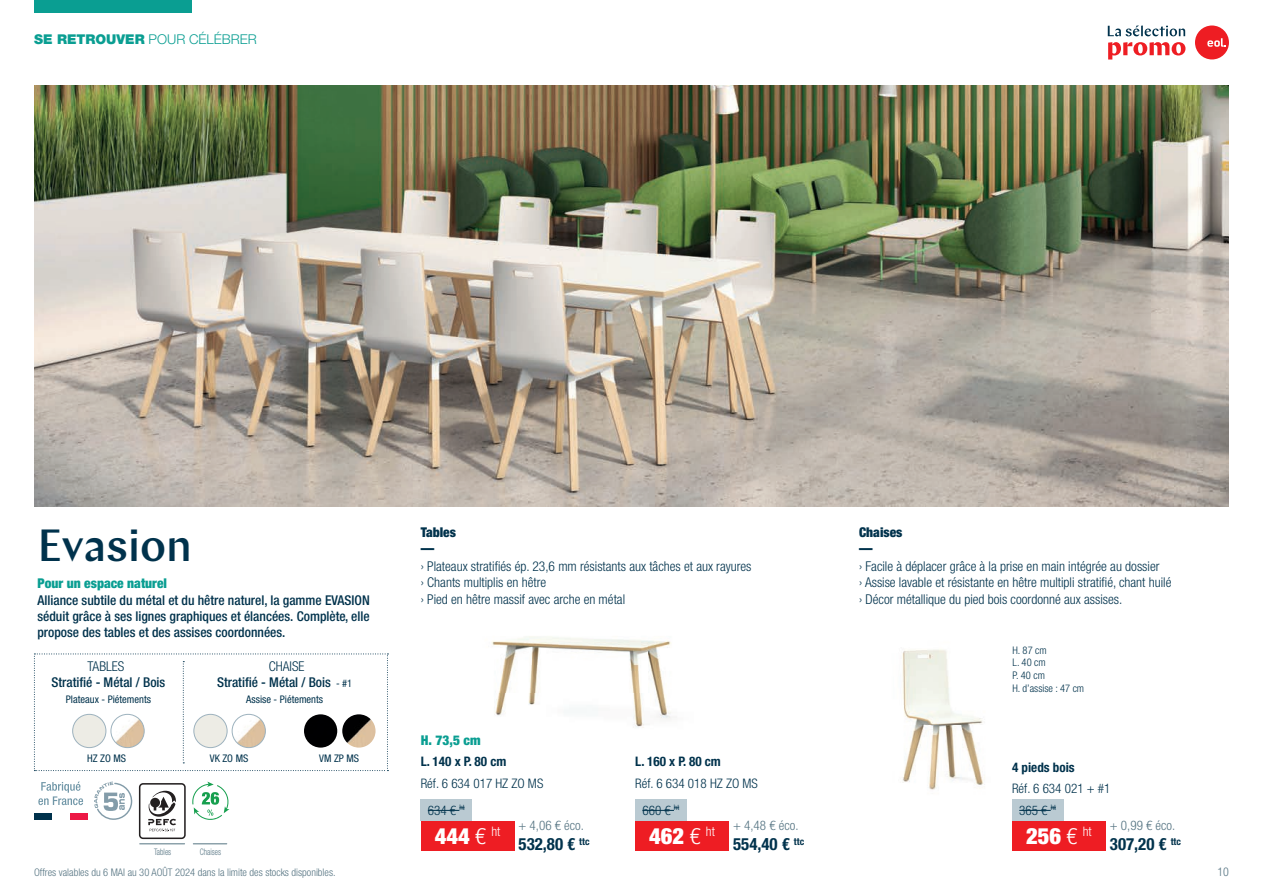
<style>
.page{position:relative;width:1263px;height:893px;background:#fff}
.page>*{position:absolute;margin:0;border:0;box-sizing:border-box;transform-origin:0 0}
.t1{font:500 45px "Chap";color:#00324c}
.t2{font:900 condensed 22.5px "Helvetica Neue LT Std";color:#fff}
.t3{font:700 condensed 16.8px "Helvetica Neue LT Std";color:#00324c}
.t4{font:300 condensed 13.5px/16.2px "Helvetica Neue LT Std";color:#00324c}
.t5{font:500 condensed 13.5px/16.2px "Helvetica Neue LT Std";color:#00324c;text-align:justify}
.t6{font:900 condensed 13.5px "Helvetica Neue LT Std";color:#0a9e92}
.t7{font:300 13.5px "Helvetica Neue LT Std";color:#0a9e92}
.t8{font:900 condensed 13.5px/16.2px "Helvetica Neue LT Std";color:#00324c}
.t9{font:300 condensed 13.2px/27.2px "Helvetica Neue LT Std";color:#00324c}
.t10{font:700 condensed 13.2px "Helvetica Neue LT Std";color:#00324c}
.t11{font:300 condensed 13.2px "Helvetica Neue LT Std";color:#557482}
.t12{font:300 condensed 12px "Helvetica Neue LT Std";color:#557482}
.t13{font:300 condensed 10.5px "Helvetica Neue LT Std";color:#557482}
.t14{font:condensed 10.5px "Helvetica Neue LT Std";color:#00324c}
.t15{font:300 condensed 10.5px/12.6px "Helvetica Neue LT Std";color:#00324c}
.t16{font:300 condensed 9px "Helvetica Neue LT Std";color:#557482;scale:.85 1}
.s1{font-weight:900}
.s2{font-weight:400;font-size:10.5px}
.s3{font-weight:300}
</style>
<div class="page">
<img style="left:34px;top:85px;width:1195px;height:421px">
<img style="left:491px;top:636px;width:180px;height:92px">
<img style="left:902px;top:649px;width:83px;height:141px">
<svg style="left:1108px;top:26px;width:77px;height:10px"></svg>
<svg style="left:1108px;top:42px;width:77px;height:18px"></svg>
<div style="left:1195px;top:26px;width:34px;height:33px;background:#ee1d23;border-radius:50%"></div>
<svg style="left:1207px;top:38px;width:19px;height:9px"></svg>
<div style="left:34px;top:0;width:157px;height:13px;background:#0a9e92"></div>
<div style="left:635px;top:799px;width:51px;height:22px;background:#bacad2"></div>
<div style="left:635px;top:821px;width:94px;height:29px;background:#ee1d23"></div>
<hr style="left:642px;top:810px;width:32px;height:1px;background:#00324c">
<div style="left:421px;top:799px;width:51px;height:22px;background:#bacad2"></div>
<div style="left:421px;top:821px;width:93px;height:29px;background:#ee1d23"></div>
<hr style="left:428px;top:810px;width:31px;height:1px;background:#00324c">
<svg style="left:38px;top:782px;width:45px;height:23px"></svg>
<div style="left:34px;top:813px;width:18px;height:7px;background:#00324c"></div>
<div style="left:70px;top:813px;width:17px;height:7px;background:#ed1845"></div>
<svg style="left:94px;top:782px;width:38px;height:38px"></svg>
<div style="left:139px;top:783px;width:47px;height:56px;border:2px solid #231f20;border-radius:3px"></div>
<svg style="left:148px;top:791px;width:28px;height:40px"></svg>
<svg style="left:192px;top:782px;width:37px;height:38px"></svg>
<hr style="left:193px;top:843px;width:34px;height:1px;background:#557482">
<hr style="left:140px;top:843px;width:45px;height:1px;background:#557482">
<div style="left:1012px;top:799px;width:51px;height:22px;background:#bacad2"></div>
<div style="left:1012px;top:821px;width:94px;height:29px;background:#ee1d23"></div>
<hr style="left:1019px;top:810px;width:32px;height:1px;background:#00324c">
<svg style="left:34px;top:654px;width:354px;height:117px"></svg>
<img style="left:342px;top:714px;width:33px;height:34px;border-radius:17px">
<img style="left:304px;top:714px;width:33px;height:34px;border-radius:17px">
<p class="t7" style="left:34px;top:31px;width:224px"><span class="s1">SE RETROUVER</span> POUR CÉLÉBRER</p>
<h1 class="t1" style="left:37px;top:517px;width:156px">Evasion</h1>
<p class="t6" style="left:37px;top:575px;width:131px">Pour un espace naturel</p>
<p class="t5" style="left:37px;top:592px;width:334px">Alliance subtile du métal et du hêtre naturel, la gamme EVASION séduit grâce à ses lignes graphiques et élancées. Complète, elle propose des tables et des assises coordonnées.</p>
<p class="t4" style="left:87px;top:658px;width:38px">TABLES</p>
<p class="t4" style="left:269px;top:658px;width:37px">CHAISE</p>
<p class="t5" style="left:51px;top:673px;width:115px">Stratifié - Métal / Bois</p>
<p class="t14" style="left:66px;top:693px;width:87px">Plateaux - Piétements</p>
<p class="t5" style="left:217px;top:673px;width:137px">Stratifié - Métal / Bois <span class="s2">- #1</span></p>
<p class="t14" style="left:246px;top:693px;width:78px">Assise - Piétements</p>
<p class="t14" style="left:87px;top:752px;width:40px">HZ ZO MS</p>
<p class="t14" style="left:210px;top:752px;width:40px">VK ZO MS</p>
<p class="t16" style="left:154px;top:846px;width:22px">Tables</p>
<p class="t16" style="left:200px;top:846px;width:26px">Chaises</p>
<p class="t14" style="left:319px;top:752px;width:41px">VM ZP MS</p>
<p class="t8" style="left:421px;top:524px;width:37px">Tables —</p>
<p class="t4" style="left:421px;top:558px;width:332px">› Plateaux stratifiés ép. 23,6 mm résistants aux tâches et aux rayures › Chants multiplis en hêtre<br>› Pied en hêtre massif avec arche en métal</p>
<p class="t6" style="left:421px;top:732px;width:61px">H. 73,5 cm</p>
<p class="t10" style="left:421px;top:754px;width:87px">L. 140 x P. 80 cm</p>
<p class="t9" style="left:428px;top:769px;width:117px;text-indent:-7px">Réf. 6 634 017 HZ ZO MS<br>634 € <sup>ht</sup></p>
<h2 class="t2" style="left:435px;top:822px;width:67px">444 <span class="s3">€</span> <sup>ht</sup></h2>
<p class="t11" style="left:519px;top:818px;width:67px">+ 4,06 € éco.</p>
<p class="t3" style="left:519px;top:834px;width:73px">532,80 € <sup>ttc</sup></p>
<p class="t10" style="left:635px;top:754px;width:87px">L. 160 x P. 80 cm</p>
<p class="t9" style="left:642px;top:769px;width:117px;text-indent:-7px">Réf. 6 634 018 HZ ZO MS<br>660 € <sup>ht</sup></p>
<h2 class="t2" style="left:649px;top:822px;width:67px">462 <span class="s3">€</span> <sup>ht</sup></h2>
<p class="t11" style="left:733px;top:818px;width:67px">+ 4,48 € éco.</p>
<p class="t3" style="left:733px;top:834px;width:73px">554,40 € <sup>ttc</sup></p>
<p class="t8" style="left:859px;top:524px;width:45px">Chaises —</p>
<p class="t4" style="left:859px;top:558px;width:314px">› Facile à déplacer grâce à la prise en main intégrée au dossier<br>› Assise lavable et résistante en hêtre multipli stratifié, chant huilé › Décor métallique du pied bois coordonné aux assises.</p>
<p class="t15" style="left:1012px;top:644px;width:73px">H. 87 cm<br>L. 40 cm<br>P. 40 cm<br>H. d’assise : 47 cm</p>
<p class="t10" style="left:1012px;top:759px;width:64px">4 pieds bois</p>
<p class="t9" style="left:1019px;top:777px;width:93px;line-height:21.8px;text-indent:-7px">Réf. 6 634 021 + #1<br>365 € <sup>ht</sup></p>
<h2 class="t2" style="left:1026px;top:822px;width:67px">256 <span class="s3">€</span> <sup>ht</sup></h2>
<p class="t11" style="left:1110px;top:818px;width:67px">+ 0,99 € éco.</p>
<p class="t3" style="left:1110px;top:834px;width:73px">307,20 € <sup>ttc</sup></p>
<p class="t13" style="left:34px;top:866px;width:303px">Offres valables du 6 MAI au 30 AOÛT 2024 dans la limite des stocks disponibles.</p>
<p class="t12" style="left:1217px;top:865px;width:13px">10</p>
</div>
